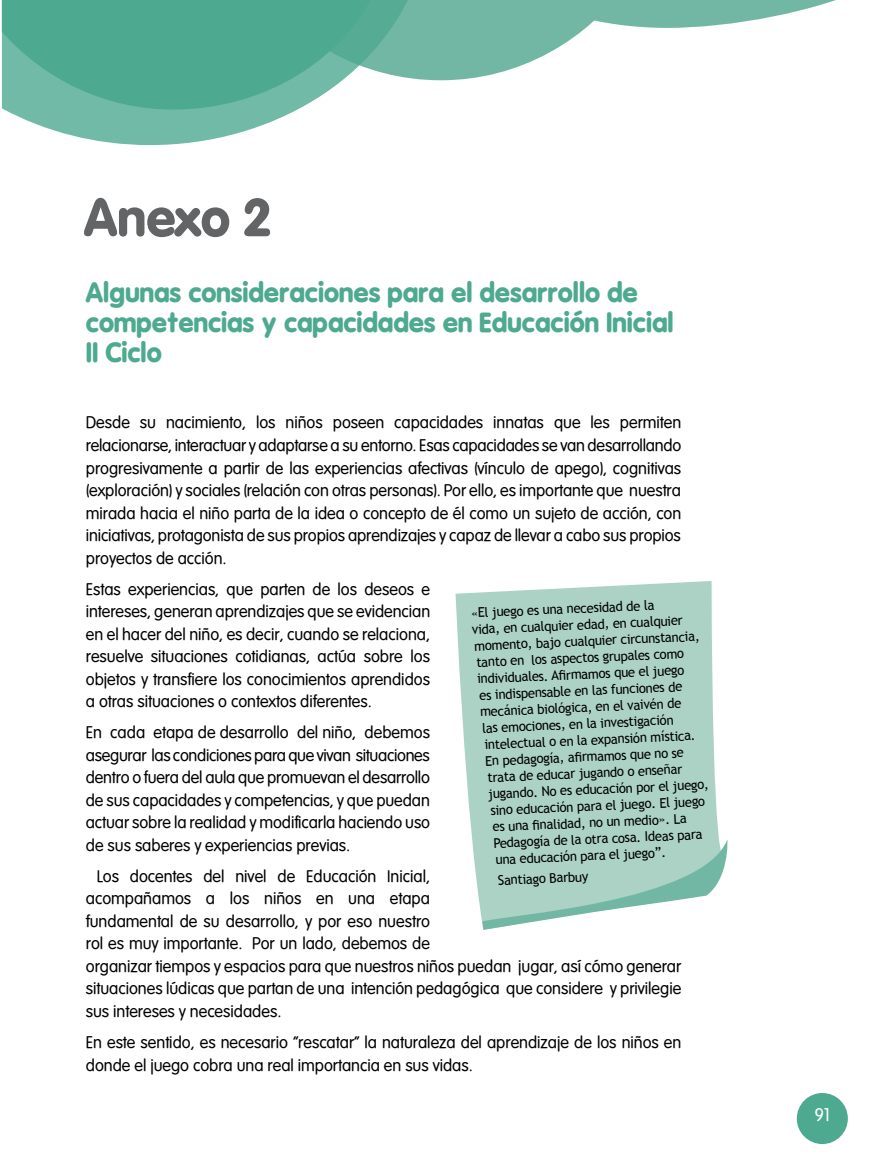
<style>
.page{position:relative;width:872px;height:1170px;background:#fff}
.page>*{position:absolute;margin:0;border:0;box-sizing:border-box;transform-origin:0 0}
.t1{font:52.5px "Vogue";color:#636466}
.t2{font:700 27px/30px "VAG Rounded Black SSK";color:#4ea991}
.t3{font:18px "Vogel Normal";color:#fff}
.t4{font:16.5px/22.5px "Vogel Normal";color:#000;text-align:justify}
.t5{font:13.5px "Trebuchet MS";color:#000}
</style>
<div class="page">
<div style="left:796px;top:1092px;width:52px;height:51px;background:#4ea991;border-radius:50%"></div>
<svg style="left:455px;top:581px;width:263px;height:340px;background:#b3d6ca"></svg>
<svg style="left:482px;top:820px;width:246px;height:110px"></svg>
<svg style="left:417px;top:0;width:419px;height:80px"></svg>
<svg style="left:5px;top:0;width:412px;height:145px;fill:#72baa7"></svg>
<svg style="left:2px;top:0;width:378px;height:110px;background:#5db09a"></svg>
<h1 class="t1" style="left:84px;top:186px;width:192px">Anexo 2</h1>
<h2 class="t2" style="left:86px;top:277px;width:589px">Algunas consideraciones para el desarrollo de competencias y capacidades en Educación Inicial<br>II Ciclo</h2>
<p class="t4" style="left:86px;top:411px;width:597px">Desde su nacimiento, los niños poseen capacidades innatas que les permiten relacionarse, interactuar y adaptarse a su entorno. Esas capacidades se van desarrollando progresivamente a partir de las experiencias afectivas (vínculo de apego), cognitivas (exploración) y sociales (relación con otras personas). Por ello, es importante que nuestra mirada hacia el niño parta de la idea o concepto de él como un sujeto de acción, con iniciativas, protagonista de sus propios aprendizajes y capaz de llevar a cabo sus propios proyectos de acción.</p>
<p class="t4" style="left:86px;top:577px;width:346px">Estas experiencias, que parten de los deseos e intereses, generan aprendizajes que se evidencian en el hacer del niño, es decir, cuando se relaciona, resuelve situaciones cotidianas, actúa sobre los objetos y transfiere los conocimientos aprendidos a otras situaciones o contextos diferentes.</p>
<p class="t4" style="left:86px;top:721px;width:346px">En cada etapa de desarrollo del niño, debemos asegurar las condiciones para que vivan situaciones dentro o fuera del aula que promuevan el desarrollo de sus capacidades y competencias, y que puedan actuar sobre la realidad y modificarla haciendo uso de sus saberes y experiencias previas.</p>
<p class="t4" style="left:86px;top:864px;width:597px;text-align:left;text-indent:11px">Los docentes del nivel de Educación Inicial,<br>acompañamos a los niños en una etapa<br>fundamental de su desarrollo, y por eso nuestro<br>rol es muy importante. Por un lado, debemos de<br>organizar tiempos y espacios para que nuestros niños puedan jugar, así cómo generar situaciones lúdicas que partan de una intención pedagógica que considere y privilegie sus intereses y necesidades.</p>
<p class="t4" style="left:86px;top:1030px;width:597px">En este sentido, es necesario “rescatar” la naturaleza del aprendizaje de los niños en donde el juego cobra una real importancia en sus vidas.</p>
<p class="t5" style="left:471px;top:605px;width:185px;rotate:-3deg">«El juego es una necesidad de la</p>
<p class="t5" style="left:471px;top:622px;width:212px;rotate:-3deg">vida, en cualquier edad, en cualquier</p>
<p class="t5" style="left:474px;top:638px;width:227px;rotate:-3deg">momento, bajo cualquier circunstancia,</p>
<p class="t5" style="left:476px;top:655px;width:209px;rotate:-3deg">tanto en los aspectos grupales como</p>
<p class="t5" style="left:477px;top:671px;width:209px;rotate:-3deg">individuales. Afi rmamos que el juego</p>
<p class="t5" style="left:479px;top:688px;width:204px;rotate:-3deg">es indispensable en las funciones de</p>
<p class="t5" style="left:480px;top:704px;width:203px;rotate:-3deg">mecánica biológica, en el vaivén de</p>
<p class="t5" style="left:482px;top:720px;width:193px;rotate:-3deg">las emociones, en la investigación</p>
<p class="t5" style="left:484px;top:737px;width:213px;rotate:-3deg">intelectual o en la expansión mística.</p>
<p class="t5" style="left:485px;top:753px;width:200px;rotate:-3deg">En pedagogía, afi rmamos que no se</p>
<p class="t5" style="left:487px;top:770px;width:196px;rotate:-3deg">trata de educar jugando o enseñar</p>
<p class="t5" style="left:488px;top:786px;width:222px;rotate:-3deg">jugando. No es educación por el juego,</p>
<p class="t5" style="left:490px;top:803px;width:216px;rotate:-3deg">sino educación para el juego. El juego</p>
<p class="t5" style="left:492px;top:819px;width:196px;rotate:-3deg">es una fi nalidad, no un medio». La</p>
<p class="t5" style="left:493px;top:836px;width:211px;rotate:-3deg">Pedagogía de la otra cosa. Ideas para</p>
<p class="t5" style="left:495px;top:852px;width:172px;rotate:-3deg">una educación para el juego”.</p>
<p class="t5" style="left:497px;top:872px;width:92px;rotate:-3deg">Santiago Barbuy</p>
<p class="t3" style="left:814px;top:1104px;width:17px">91</p>
</div>
